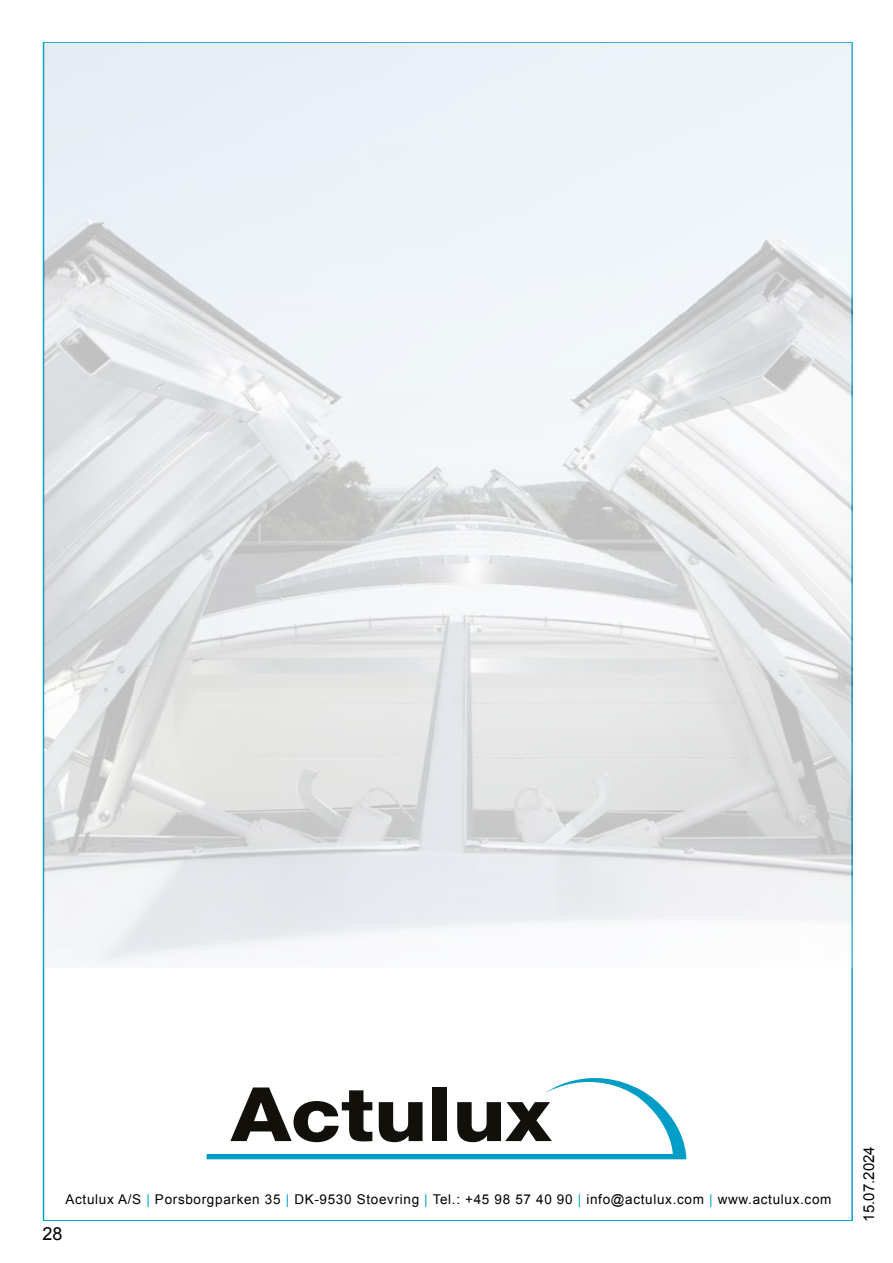
<style>
.page{position:relative;width:893px;height:1263px;background:#fff}
.page>*{position:absolute;margin:0;border:0;box-sizing:border-box;transform-origin:0 0}
.t1{font:18px "Arial";color:#000}
.t2{font:15px "Arial";color:#000}
.t3{font:13.5px "Arial";letter-spacing:.05em;color:#000}
.s1{color:#009fc9}
</style>
<div class="page">
<img style="left:44px;top:43px;width:809px;height:924px">
<svg style="left:230px;top:1087px;width:142px;height:55px"></svg>
<svg style="left:379px;top:1102px;width:44px;height:40px"></svg>
<div style="left:433px;top:1087px;width:14px;height:54px;background:#12100b"></div>
<div style="left:207px;top:1154px;width:479px;height:5px;background:#009dc7"></div>
<svg style="left:457px;top:1078px;width:229px;height:76px"></svg>
<p class="t3" style="left:65px;top:1190px;width:767px">Actulux A/S <span class="s1">|</span> Porsborgparken 35 <span class="s1">|</span> DK-9530 Stoevring <span class="s1">|</span> Tel.: +45 98 57 40 90 <span class="s1">|</span> info@actulux.com <span class="s1">|</span> www.actulux.com</p>
<h1 class="t1" style="left:43px;top:1222px;width:22px">28</h1>
<p class="t2" style="left:859px;top:1221px;width:77px;rotate:-90deg">15.07.2024</p>
</div>
